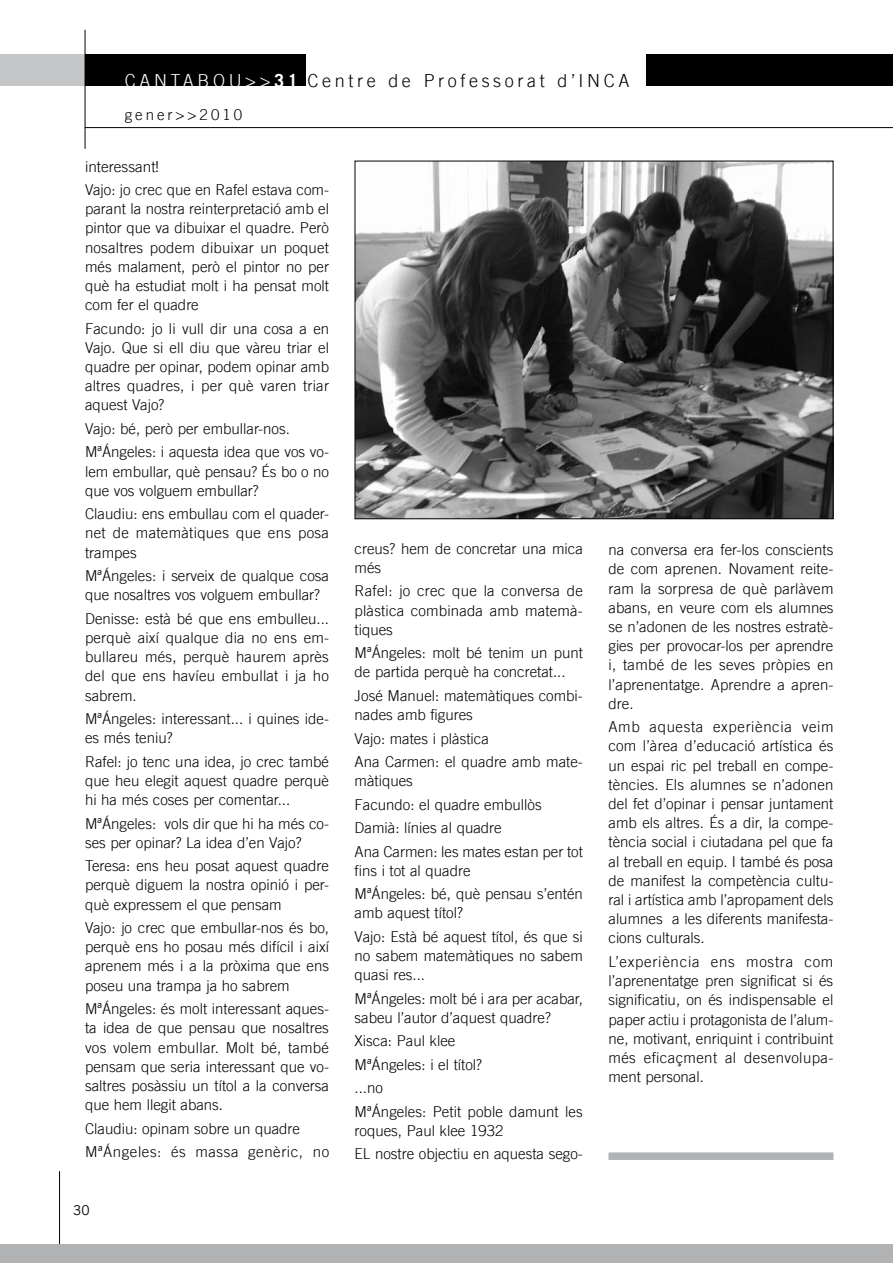
<style>
.page{position:relative;width:893px;height:1263px;background:#fff}
.page>*{position:absolute;margin:0;border:0;box-sizing:border-box;transform-origin:0 0}
.t1{font:300 18px "Trade Gothic LT";letter-spacing:.2em;color:#000}
.t2{font:300 15px/19.2px "Trade Gothic LT";color:#000}
.t3{font:300 15px "Trade Gothic LT";letter-spacing:.2em;color:#000}
.t4{font:13.5px "Trade Gothic LT";color:#000}
.s1{color:#fff}
.s2{font-weight:700;color:#fff}
</style>
<div class="page">
<div style="left:646px;top:55px;width:247px;height:31px;background:#000"></div>
<div style="left:85px;top:54px;width:220px;height:32px;background:#000"></div>
<div style="left:0;top:55px;width:85px;height:31px;background:#c5c6c8"></div>
<hr style="left:85px;top:30px;width:1px;height:119px;background:#000">
<hr style="left:85px;top:127px;width:808px;height:1px;background:#000">
<hr style="left:59px;top:1171px;width:1px;height:92px;background:#000">
<div style="left:0;top:1244px;width:893px;height:19px;background:#b1b2b4"></div>
<hr style="left:892px;top:54px;width:1px;height:32px;background:#000">
<img style="left:357px;top:163px;width:474px;height:354px">
<div style="left:608px;top:1152px;width:225px;height:8px;background:#b1b2b4"></div>
<p class="t1" style="left:125px;top:70px;width:506px"><span class="s1">CANTABOU&gt;&gt;</span><span class="s2">31</span> Centre de Professorat d’INCA</p>
<p class="t3" style="left:125px;top:105px;width:119px">gener&gt;&gt;2010</p>
<p class="t2" style="left:85px;top:154px;width:245px;line-height:23.4px">interessant!<br>Vajo: jo crec que en Rafel estava com-</p>
<p class="t2" style="left:85px;top:199px;width:246px;text-align:justify">parant la nostra reinterpretació amb el pintor que va dibuixar el quadre. Però nosaltres podem dibuixar un poquet més malament, però el pintor no per què ha estudiat molt i ha pensat molt com fer el quadre</p>
<p class="t2" style="left:85px;top:318px;width:246px;text-align:justify">Facundo: jo li vull dir una cosa a en Vajo. Que si ell diu que vàreu triar el quadre per opinar, podem opinar amb altres quadres, i per què varen triar aquest Vajo?</p>
<p class="t2" style="left:85px;top:417px;width:245px;line-height:23.4px">Vajo: bé, però per embullar-nos.<br>MªÁngeles: i aquesta idea que vos vo-</p>
<p class="t2" style="left:85px;top:461px;width:245px">lem embullar, què pensau? És bo o no que vos volguem embullar?</p>
<p class="t2" style="left:85px;top:504px;width:245px;text-align:justify">Claudiu: ens embullau com el quader&shy;net de matemàtiques que ens posa trampes</p>
<p class="t2" style="left:85px;top:566px;width:245px">MªÁngeles: i serveix de qualque cosa que nosaltres vos volguem embullar?</p>
<p class="t2" style="left:85px;top:609px;width:245px;text-align:justify">Denisse: està bé que ens embulleu... perquè així qualque dia no ens em&shy;bullareu més, perquè haurem après del que ens havíeu embullat i ja ho sabrem.</p>
<p class="t2" style="left:85px;top:709px;width:245px">MªÁngeles: interessant... i quines ide&shy;es més teniu?</p>
<p class="t2" style="left:85px;top:751px;width:246px;text-align:justify">Rafel: jo tenc una idea, jo crec també que heu elegit aquest quadre perquè hi ha més coses per comentar...</p>
<p class="t2" style="left:85px;top:813px;width:245px">MªÁngeles: vols dir que hi ha més co&shy;ses per opinar? La idea d’en Vajo?</p>
<p class="t2" style="left:85px;top:856px;width:245px;text-align:justify">Teresa: ens heu posat aquest quadre perquè diguem la nostra opinió i per&shy;què expressem el que pensam</p>
<p class="t2" style="left:85px;top:918px;width:246px;text-align:justify">Vajo: jo crec que embullar-nos és bo, perquè ens ho posau més difícil i així aprenem més i a la pròxima que ens poseu una trampa ja ho sabrem</p>
<p class="t2" style="left:85px;top:999px;width:245px;text-align:justify">MªÁngeles: és molt interessant aques&shy;ta idea de que pensau que nosaltres vos volem embullar. Molt bé, també pensam que seria interessant que vo&shy;saltres posàssiu un títol a la conversa que hem llegit abans.</p>
<p class="t2" style="left:85px;top:1116px;width:246px;line-height:23.4px">Claudiu: opinam sobre un quadre<br>MªÁngeles: és massa genèric, no</p>
<p class="t4" style="left:73px;top:1202px;width:18px">30</p>
<p class="t2" style="left:355px;top:539px;width:230px">creus? hem de concretar una mica més</p>
<p class="t2" style="left:355px;top:581px;width:230px;text-align:justify">Rafel: jo crec que la conversa de plàstica combinada amb matemà&shy;tiques</p>
<p class="t2" style="left:355px;top:643px;width:230px">MªÁngeles: molt bé tenim un punt de partida perquè ha concretat...</p>
<p class="t2" style="left:355px;top:686px;width:230px">José Manuel: matemàtiques combi&shy;nades amb figures</p>
<p class="t2" style="left:355px;top:726px;width:230px;line-height:23.4px">Vajo: mates i plàstica<br>Ana Carmen: el quadre amb mate-</p>
<p class="t2" style="left:355px;top:769px;width:230px;line-height:23.4px">màtiques<br>Facundo: el quadre embullòs<br>Damià: línies al quadre<br>Ana Carmen: les mates estan per tot</p>
<p class="t2" style="left:355px;top:858px;width:230px;line-height:23.4px">fins i tot al quadre<br>MªÁngeles: bé, què pensau s’entén</p>
<p class="t2" style="left:355px;top:901px;width:230px;line-height:23.4px">amb aquest títol?<br>Vajo: Està bé aquest títol, és que si</p>
<p class="t2" style="left:355px;top:946px;width:230px">no sabem matemàtiques no sabem quasi res...</p>
<p class="t2" style="left:355px;top:989px;width:230px">MªÁngeles: molt bé i ara per acabar, sabeu l’autor d’aquest quadre?</p>
<p class="t2" style="left:355px;top:1029px;width:230px;line-height:23.4px">Xisca: Paul klee<br>MªÁngeles: i el títol?<br>...no<br>MªÁngeles: Petit poble damunt les</p>
<p class="t2" style="left:355px;top:1119px;width:230px;line-height:23.4px">roques, Paul klee 1932<br>EL nostre objectiu en aquesta sego-</p>
<p class="t2" style="left:608px;top:540px;width:227px;text-align:justify">na conversa era fer-los conscients de com aprenen. Novament reite&shy;ram la sorpresa de què parlàvem abans, en veure com els alumnes se n’adonen de les nostres estratè&shy;gies per provocar-los per aprendre i, també de les seves pròpies en l’aprenentatge. Aprendre a apren&shy;dre.</p>
<p class="t2" style="left:608px;top:717px;width:227px;text-align:justify">Amb aquesta experiència veim com l’àrea d’educació artística és un espai ric pel treball en compe&shy;tències. Els alumnes se n’adonen del fet d’opinar i pensar juntament amb els altres. És a dir, la compe&shy;tència social i ciutadana pel que fa al treball en equip. I també és posa de manifest la competència cultu&shy;ral i artística amb l’apropament dels alumnes a les diferents manifesta&shy;cions culturals.</p>
<p class="t2" style="left:608px;top:952px;width:226px;text-align:justify">L’experiència ens mostra com l’aprenentatge pren significat si és significatiu, on és indispensable el paper actiu i protagonista de l’alum&shy;ne, motivant, enriquint i contribuint més eficaçment al desenvolupa&shy;ment personal.</p>
</div>
